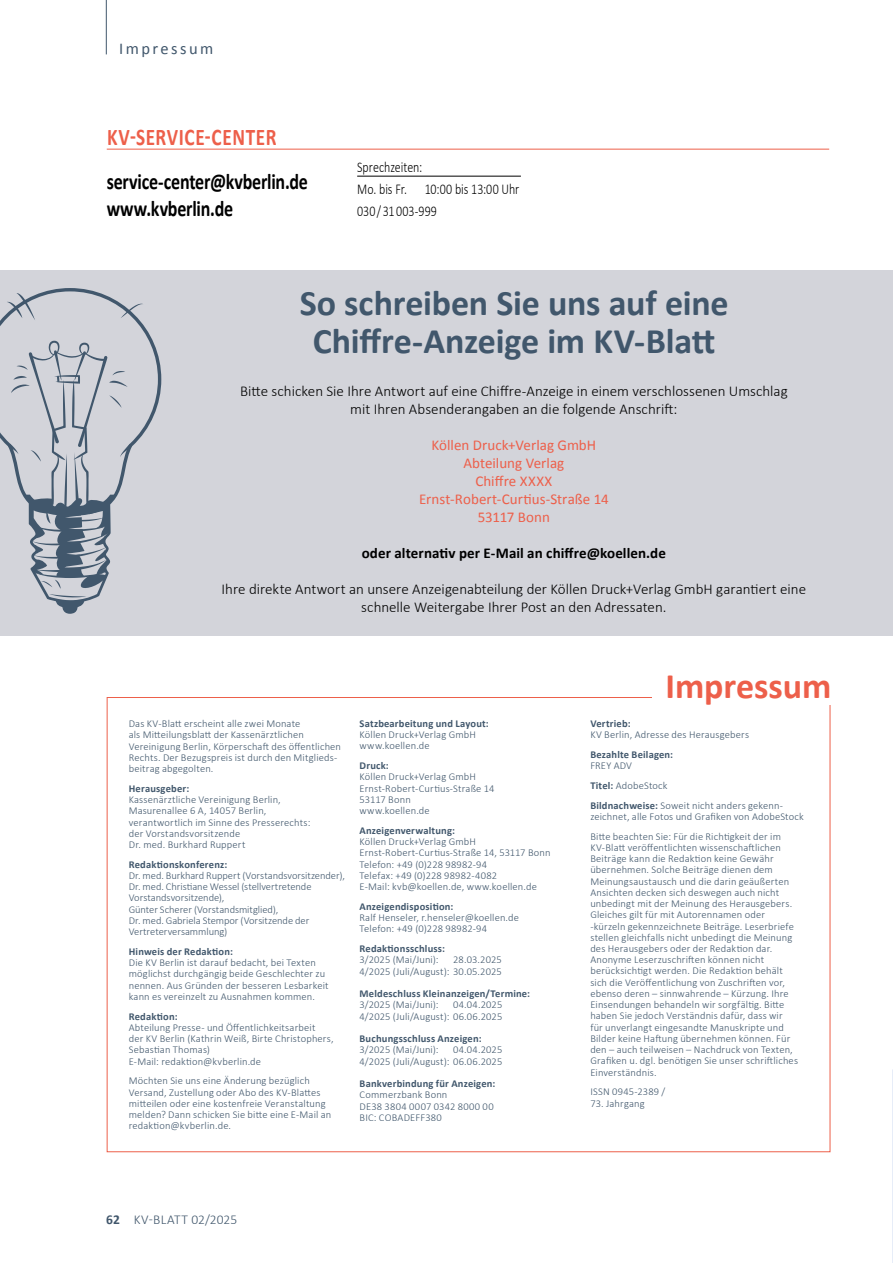
<style>
.page{position:relative;width:893px;height:1263px;background:#fff}
.page>*{position:absolute;margin:0;border:0;box-sizing:border-box;transform-origin:0 0}
.t1{font:700 36px/37.5px "Calibri";letter-spacing:-.005em;color:#41576c;text-align:center}
.t2{font:700 36px "Calibri";color:#ed5f4a}
.t3{font:700 24px "Calibri";letter-spacing:.035em;color:#ed5f4a;scale:.8 1}
.t4{font:700 22.5px/27px "Calibri";letter-spacing:-.01em;color:#000;scale:.8 1}
.t5{font:16.5px "Calibri";letter-spacing:.15em;color:#41576c}
.t6{font:300 15px/18px "Calibri";color:#000;text-align:center}
.t7{font:15px/18px "Calibri";letter-spacing:.005em;color:#ed5f4a;text-align:center}
.t8{font:300 15px/22.2px "Calibri";color:#000;scale:.8 1}
.t9{font:700 15px "Calibri";letter-spacing:.005em;color:#000}
.t10{font:300 13.5px "Calibri";letter-spacing:.04em;color:#41576c}
.t11{font:300 10.5px/11.2px "Calibri";letter-spacing:.015em;color:#41576c}
.t12{font:700 10.5px "Calibri";letter-spacing:.015em;color:#41576c}
.t13{font:300 10.5px/11.2px "Calibri";letter-spacing:-.005em;color:#41576c}
.s1{font-weight:700}
</style>
<div class="page">
<hr style="left:106px;top:0;width:1px;height:54px;background:#41576c">
<hr style="left:107px;top:149px;width:722px;height:1px;background:#ed5f4a">
<div style="left:0;top:270px;width:893px;height:365px;background:#d3d4da"></div>
<hr style="left:357px;top:176px;width:164px;height:1px;background:#000">
<svg style="left:0;top:288px;width:161px;height:326px"></svg>
<svg style="left:892px;top:1069px;width:1px;height:194px"></svg>
<h3 class="t5" style="left:119px;top:38px;width:96px">Impressum</h3>
<h2 class="t3" style="left:107px;top:121px;width:213px">KV-SERVICE-CENTER</h2>
<h3 class="t4" style="left:107px;top:168px;width:253px">service-center@kvberlin.de www.kvberlin.de</h3>
<h3 class="t8" style="left:357px;top:155px;width:204px">Sprechzeiten:<br>Mo. bis Fr. 10:00 bis 13:00 Uhr<br>030/31003-999</h3>
<h1 class="t1" style="left:300px;top:284px;width:430px">So schreiben Sie uns auf eine<br>Chiffre-Anzeige im KV-Blatt</h1>
<h3 class="t6" style="left:240px;top:381px;width:549px">Bitte schicken Sie Ihre Antwort auf eine Chiffre-Anzeige in einem verschlossenen Umschlag mit Ihren Absenderangaben an die folgende Anschrift:</h3>
<h3 class="t7" style="left:419px;top:435px;width:191px">Köllen Druck+Verlag GmbH<br>Abteilung Verlag<br>Chiffre XXXX<br>Ernst-Robert-Curtius-Straße 14<br>53117 Bonn</h3>
<h3 class="t9" style="left:362px;top:543px;width:306px">oder alternativ per E-Mail an chiffre@koellen.de</h3>
<h3 class="t6" style="left:222px;top:579px;width:586px">Ihre direkte Antwort an unsere Anzeigenabteilung der Köllen Druck+Verlag GmbH garantiert eine schnelle Weitergabe Ihrer Post an den Adressaten.</h3>
<p class="t11" style="left:129px;top:717px;width:214px">Das KV-Blatt erscheint alle zwei Monate<br>als Mitteilungsblatt der Kassenärztlichen Vereinigung Berlin, Körperschaft des öffentlichen Rechts. Der Bezugspreis ist durch den Mitglieds&shy;beitrag abgegolten.</p>
<p class="t12" style="left:129px;top:781px;width:62px">Herausgeber:</p>
<p class="t11" style="left:129px;top:793px;width:183px">Kassenärztliche Vereinigung Berlin, Masurenallee 6 A, 14057 Berlin, verantwortlich im Sinne des Presserechts: der Vorstandsvorsitzende<br>Dr. med. Burkhard Ruppert</p>
<p class="t12" style="left:129px;top:857px;width:100px">Redaktionskonferenz:</p>
<p class="t13" style="left:129px;top:869px;width:218px">Dr. med. Burkhard Ruppert (Vorstandsvorsitzender), Dr. med. Christiane Wessel (stellvertretende Vorstandsvorsitzende),<br>Günter Scherer (Vorstandsmitglied),<br>Dr. med. Gabriela Stempor (Vorsitzende der Vertreterversammlung)</p>
<p class="t12" style="left:129px;top:945px;width:106px">Hinweis der Redaktion:</p>
<p class="t11" style="left:129px;top:956px;width:201px">Die KV Berlin ist darauf bedacht, bei Texten möglichst durchgängig beide Geschlechter zu nennen. Aus Gründen der besseren Lesbarkeit kann es vereinzelt zu Ausnahmen kommen.</p>
<p class="t12" style="left:129px;top:1009px;width:50px">Redaktion:</p>
<p class="t11" style="left:129px;top:1021px;width:206px">Abteilung Presse- und Öffentlichkeitsarbeit<br>der KV Berlin (Kathrin Weiß, Birte Christophers, Sebastian Thomas)<br>E-Mail: redaktion@kvberlin.de</p>
<p class="t11" style="left:129px;top:1075px;width:204px">Möchten Sie uns eine Änderung bezüglich Versand, Zustellung oder Abo des KV-Blattes mitteilen oder eine kostenfreie Veranstaltung melden? Dann schicken Sie bitte eine E-Mail an redaktion@kvberlin.de.</p>
<p class="t12" style="left:360px;top:717px;width:131px">Satzbearbeitung und Layout:</p>
<p class="t11" style="left:360px;top:728px;width:118px">Köllen Druck+Verlag GmbH www.koellen.de</p>
<p class="t12" style="left:360px;top:759px;width:31px">Druck:</p>
<p class="t11" style="left:360px;top:771px;width:136px">Köllen Druck+Verlag GmbH<br>Ernst-Robert-Curtius-Straße 14<br>53117 Bonn<br>www.koellen.de</p>
<p class="t12" style="left:360px;top:824px;width:97px">Anzeigenverwaltung:</p>
<p class="t11" style="left:360px;top:835px;width:193px">Köllen Druck+Verlag GmbH Ernst-Robert-Curtius-Straße 14, 53117 Bonn Telefon: +49 (0)228 98982-94<br>Telefax: +49 (0)228 98982-4082<br>E-Mail: kvb@koellen.de, www.koellen.de</p>
<p class="t12" style="left:360px;top:900px;width:95px">Anzeigendisposition:</p>
<p class="t11" style="left:360px;top:911px;width:161px">Ralf Henseler, r.henseler@koellen.de<br>Telefon: +49 (0)228 98982-94</p>
<p class="t12" style="left:360px;top:942px;width:87px">Redaktionsschluss:</p>
<p class="t11" style="left:360px;top:954px;width:81px">3/2025 (Mai/Juni):</p>
<p class="t11" style="left:360px;top:954px;width:144px;text-align:right">28.03.2025<br>4/2025 (Juli/August): 30.05.2025</p>
<p class="t12" style="left:360px;top:987px;width:172px">Meldeschluss Kleinanzeigen/Termine:</p>
<p class="t11" style="left:360px;top:999px;width:81px">3/2025 (Mai/Juni):</p>
<p class="t11" style="left:360px;top:999px;width:144px;text-align:right">04.04.2025<br>4/2025 (Juli/August): 06.06.2025</p>
<p class="t12" style="left:360px;top:1032px;width:124px">Buchungsschluss Anzeigen:</p>
<p class="t11" style="left:360px;top:1044px;width:81px">3/2025 (Mai/Juni):</p>
<p class="t11" style="left:360px;top:1044px;width:144px;text-align:right">04.04.2025<br>4/2025 (Juli/August): 06.06.2025</p>
<p class="t12" style="left:360px;top:1077px;width:137px">Bankverbindung für Anzeigen:</p>
<p class="t11" style="left:360px;top:1089px;width:136px">Commerzbank Bonn<br>DE38 3804 0007 0342 8000 00<br>BIC: COBADEFF380</p>
<p class="t10" style="left:106px;top:1211px;width:132px"><span class="s1">62</span> KV-BLATT 02/2025</p>
<h1 class="t2" style="left:665px;top:663px;width:168px">Impressum</h1>
<p class="t12" style="left:590px;top:716px;width:42px">Vertrieb:</p>
<p class="t11" style="left:590px;top:728px;width:160px">KV Berlin, Adresse des Herausgebers</p>
<p class="t12" style="left:590px;top:747px;width:84px">Bezahlte Beilagen:</p>
<p class="t11" style="left:590px;top:755px;width:194px;line-height:19.8px">FREY ADV<br><span class="s1">Titel:</span> AdobeStock<br><span class="s1">Bildnachweise:</span> Soweit nicht anders gekenn-</p>
<p class="t11" style="left:590px;top:806px;width:215px;line-height:19.8px">zeichnet, alle Fotos und Grafiken von AdobeStock<br>Bitte beachten Sie: Für die Richtigkeit der im</p>
<p class="t11" style="left:590px;top:841px;width:209px">KV-Blatt veröffentlichten wissenschaftlichen Beiträge kann die Redaktion keine Gewähr übernehmen. Solche Beiträge dienen dem Meinungsaustausch und die darin geäußerten Ansichten decken sich deswegen auch nicht unbedingt mit der Meinung des Herausgebers.<br>Gleiches gilt für mit Autorennamen oder -kürzeln gekennzeichnete Beiträge. Leserbriefe stellen gleichfalls nicht unbedingt die Meinung des Herausgebers oder der Redaktion dar.<br>Anonyme Leserzuschriften können nicht berücksichtigt werden. Die Redaktion behält sich die Veröffentlichung von Zuschriften vor, ebenso deren – sinnwahrende – Kürzung. Ihre Einsendungen behandeln wir sorgfältig. Bitte haben Sie jedoch Verständnis dafür, dass wir<br>für unverlangt eingesandte Manuskripte und Bilder keine Haftung übernehmen können. Für den – auch teilweisen – Nachdruck von Texten, Grafiken u. dgl. benötigen Sie unser schriftliches Einverständnis.</p>
<p class="t11" style="left:590px;top:1086px;width:77px">ISSN 0945-2389 /</p>
<p class="t11" style="left:590px;top:1097px;width:56px">73. Jahrgang</p>
</div>
